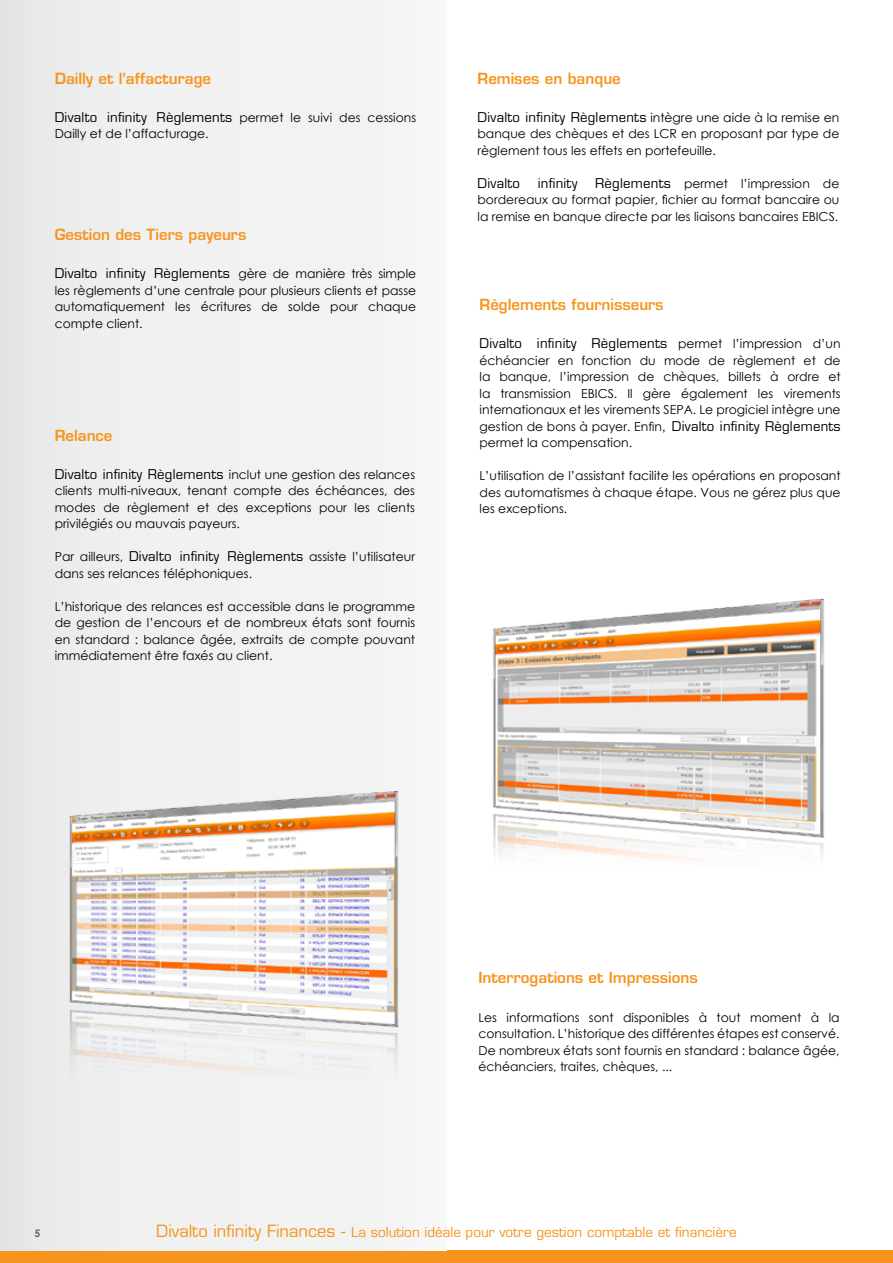
<style>
.page{position:relative;width:893px;height:1263px;background:#fff}
.page>*{position:absolute;margin:0;border:0;box-sizing:border-box;transform-origin:0 0}
.t1{font:600 15px "Eurostile LT Std";color:#f7941e}
.t2{font:13.5px "Eurostile LT Std";color:#f7941e}
.t3{font:13.2px "Eurostile LT Std";letter-spacing:.02em;color:#000}
.t4{font:12.3px/16.5px "Century Gothic";color:#000;text-align:justify}
.t5{font:700 10.5px "Century Gothic";color:#636466}
.s1{font-family:"Century Gothic";font-size:12.3px}
.s2{font-family:"Eurostile LT Std";font-size:13.2px}
.s3{font-size:16.5px}
</style>
<div class="page">
<div style="left:0;top:1250px;width:893px;height:13px;background:#f7941e"></div>
<div style="left:0;top:0;width:446px;height:1250px;background:#f1f1f2"></div>
<img style="left:69px;top:791px;width:330px;height:281px">
<img style="left:493px;top:598px;width:332px;height:264px">
<p class="t1" style="left:55px;top:69px;width:158px">Dailly et l’affacturage</p>
<p class="t3" style="left:55px;top:109px;width:363px">Divalto infinity Règlements <span class="s1">permet le suivi des cessions</span></p>
<p class="t4" style="left:55px;top:125px;width:155px">Dailly et de l’affacturage.</p>
<p class="t1" style="left:55px;top:225px;width:193px">Gestion des Tiers payeurs</p>
<p class="t3" style="left:55px;top:265px;width:363px">Divalto infinity Règlements <span class="s1">gère de manière très simple</span></p>
<p class="t4" style="left:55px;top:282px;width:363px">les règlements d’une centrale pour plusieurs clients et passe automatiquement les écritures de solde pour chaque compte client.</p>
<p class="t1" style="left:55px;top:426px;width:59px">Relance</p>
<p class="t4" style="left:55px;top:466px;width:362px"><span class="s2">Divalto infinity Règlements</span> inclut une gestion des relances clients multi-niveaux, tenant compte des échéances, des modes de règlement et des exceptions pour les clients privilégiés ou mauvais payeurs.</p>
<p class="t4" style="left:55px;top:548px;width:362px">Par ailleurs, <span class="s2">Divalto infinity Règlements</span> assiste l’utilisateur dans ses relances téléphoniques.</p>
<p class="t4" style="left:55px;top:598px;width:362px">L’historique des relances est accessible dans le programme de gestion de l’encours et de nombreux états sont fournis en standard : balance âgée, extraits de compte pouvant immédiatement être faxés au client.</p>
<p class="t1" style="left:477px;top:69px;width:145px">Remises en banque</p>
<p class="t3" style="left:477px;top:109px;width:363px">Divalto infinity Règlements <span class="s1">intègre une aide à la remise en</span></p>
<p class="t4" style="left:477px;top:125px;width:363px">banque des chèques et des LCR en proposant par type de règlement tous les effets en portefeuille.</p>
<p class="t3" style="left:477px;top:175px;width:44px">Divalto</p>
<p class="t3" style="left:538px;top:175px;width:41px">infinity</p>
<p class="t4" style="left:477px;top:175px;width:363px;text-indent:118px"><span class="s2">Règlements</span> permet l’impression de bordereaux au format papier, fichier au format bancaire ou la remise en banque directe par les liaisons bancaires EBICS.</p>
<p class="t1" style="left:479px;top:295px;width:186px">Règlements fournisseurs</p>
<p class="t3" style="left:479px;top:335px;width:363px">Divalto infinity Règlements <span class="s1">permet l’impression d’un</span></p>
<p class="t4" style="left:480px;top:352px;width:363px">échéancier en fonction du mode de règlement et de la banque, l’impression de chèques, billets à ordre et la transmission EBICS. Il gère également les virements internationaux et les virements SEPA. Le progiciel intègre une</p>
<p class="t3" style="left:480px;top:418px;width:363px"><span class="s1">gestion de bons à payer. Enfin</span>, Divalto infinity Règlements</p>
<p class="t4" style="left:479px;top:434px;width:154px">permet la compensation.</p>
<p class="t4" style="left:479px;top:467px;width:363px">L’utilisation de l’assistant facilite les opérations en proposant des automatismes à chaque étape. Vous ne gérez plus que les exceptions.</p>
<p class="t1" style="left:478px;top:968px;width:221px">Interrogations et Impressions</p>
<p class="t4" style="left:478px;top:1009px;width:363px">Les informations sont disponibles à tout moment à la consultation. L’historique des différentes étapes est conservé.<br>De nombreux états sont fournis en standard : balance âgée, échéanciers, traites, chèques, ...</p>
<p class="t5" style="left:35px;top:1225px;width:7px">5</p>
<p class="t2" style="left:156px;top:1224px;width:582px"><span class="s3">Divalto infinity Finances -</span> La solution idéale pour votre gestion comptable et financière</p>
</div>
